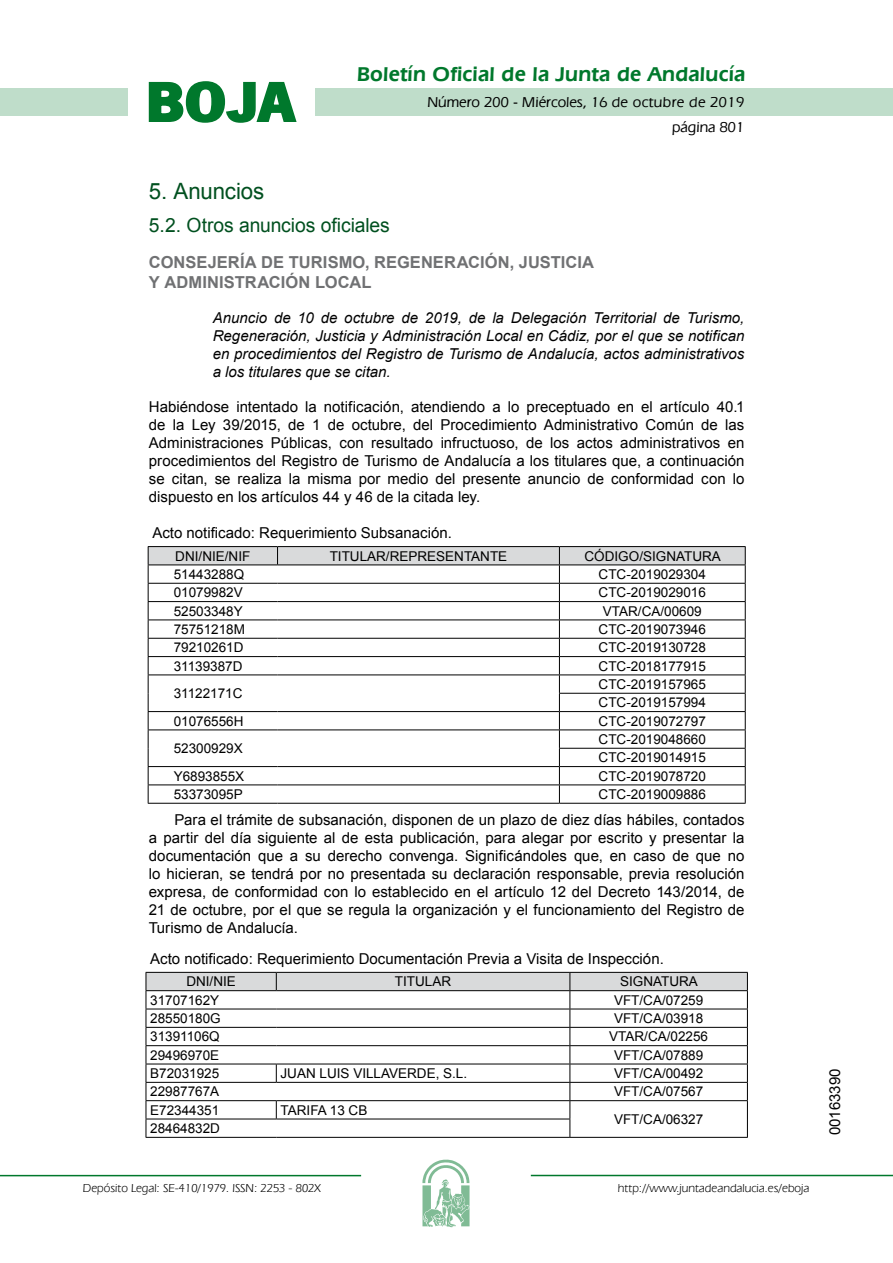
<style>
.page{position:relative;width:893px;height:1263px;background:#fff}
.page>*{position:absolute;margin:0;border:0;box-sizing:border-box;transform-origin:0 0}
.t1{font:700 57.75px "News Got T";color:#00782c;scale:1.14 1}
.t2{font:22.5px "Arial";letter-spacing:-.005em;color:#00501f}
.t3{font:600 21px "Eras IT Cby BT";letter-spacing:.01em;color:#00782c}
.t4{font:19.5px "Arial";letter-spacing:-.005em;color:#00501f}
.t5{font:700 16.5px/19.5px "Arial";letter-spacing:.005em;color:#707173}
.t6{font:15px/18px "Arial";color:#000;text-align:justify}
.t7{font:italic 15px/18px "Arial";color:#000;text-align:justify}
.t8{font:500 15px/24.5px "Eras IT Cby BT";color:#000;text-align:right}
.t9{font:13.5px/18.3px "Arial";color:#000}
.t10{font:12px "Eras IT Cby BT";color:#000}
</style>
<div class="page">
<div style="left:315px;top:88px;width:577px;height:28px;background:#bfddca"></div>
<div style="left:0;top:88px;width:128px;height:28px;background:#bfddca"></div>
<hr style="left:0;top:1175px;width:361px;height:1px;background:#00782c">
<svg style="left:422px;top:1159px;width:47px;height:68px"></svg>
<hr style="left:531px;top:1175px;width:361px;height:1px;background:#00782c">
<svg style="left:148px;top:81px;width:149px;height:42px"></svg>
<svg style="left:148px;top:547px;width:597px;height:256px"></svg>
<hr style="left:148px;top:803px;width:129px;height:1px;background:#000">
<hr style="left:277px;top:803px;width:282px;height:1px;background:#000">
<hr style="left:559px;top:803px;width:186px;height:1px;background:#000">
<hr style="left:148px;top:546px;width:129px;height:1px;background:#000">
<hr style="left:277px;top:546px;width:282px;height:1px;background:#000">
<hr style="left:559px;top:546px;width:186px;height:1px;background:#000">
<svg style="left:146px;top:972px;width:602px;height:165px"></svg>
<hr style="left:146px;top:1137px;width:130px;height:1px;background:#000">
<hr style="left:276px;top:1137px;width:294px;height:1px;background:#000">
<hr style="left:570px;top:1137px;width:177px;height:1px;background:#000">
<hr style="left:146px;top:972px;width:130px;height:1px;background:#000">
<hr style="left:276px;top:972px;width:294px;height:1px;background:#000">
<hr style="left:570px;top:972px;width:177px;height:1px;background:#000">
<h1 class="t1" style="left:145px;top:68px;width:133px">BOJA</h1>
<h3 class="t3" style="left:357px;top:62px;width:390px">Boletín Oficial de la Junta de Andalucía</h3>
<p class="t8" style="left:427px;top:90px;width:318px">Número 200 - Miércoles, 16 de octubre de 2019 página 801</p>
<h2 class="t2" style="left:149px;top:177px;width:117px">5. Anuncios</h2>
<h3 class="t4" style="left:149px;top:212px;width:242px">5.2. Otros anuncios oficiales</h3>
<p class="t5" style="left:149px;top:253px;width:447px">CONSEJERÍA DE TURISMO, REGENERACIÓN, JUSTICIA<br>Y ADMINISTRACIÓN LOCAL</p>
<p class="t7" style="left:213px;top:309px;width:533px">Anuncio de 10 de octubre de 2019, de la Delegación Territorial de Turismo, Regeneración, Justicia y Administración Local en Cádiz, por el que se notifican en procedimientos del Registro de Turismo de Andalucía, actos administrativos a los titulares que se citan.</p>
<p class="t6" style="left:149px;top:398px;width:597px">Habiéndose intentado la notificación, atendiendo a lo preceptuado en el artículo 40.1 de la Ley 39/2015, de 1 de octubre, del Procedimiento Administrativo Común de las Administraciones Públicas, con resultado infructuoso, de los actos administrativos en procedimientos del Registro de Turismo de Andalucía a los titulares que, a continuación se citan, se realiza la misma por medio del presente anuncio de conformidad con lo dispuesto en los artículos 44 y 46 de la citada ley.</p>
<p class="t6" style="left:152px;top:524px;width:301px">Acto notificado: Requerimiento Subsanación.</p>
<p class="t9" style="left:175px;top:547px;width:77px">DNI/NIE/NIF</p>
<p class="t9" style="left:329px;top:547px;width:179px">TITULAR/REPRESENTANTE</p>
<p class="t9" style="left:584px;top:547px;width:138px">CÓDIGO/SIGNATURA</p>
<p class="t9" style="left:174px;top:565px;width:72px">51443288Q</p>
<p class="t9" style="left:598px;top:565px;width:109px">CTC-2019029304</p>
<p class="t9" style="left:174px;top:584px;width:71px">01079982V</p>
<p class="t9" style="left:598px;top:584px;width:109px">CTC-2019029016</p>
<p class="t9" style="left:174px;top:602px;width:71px">52503348Y</p>
<p class="t9" style="left:603px;top:602px;width:100px">VTAR/CA/00609</p>
<p class="t9" style="left:174px;top:620px;width:73px">75751218M</p>
<p class="t9" style="left:598px;top:620px;width:109px">CTC-2019073946</p>
<p class="t9" style="left:174px;top:639px;width:71px">79210261D</p>
<p class="t9" style="left:598px;top:639px;width:109px">CTC-2019130728</p>
<p class="t9" style="left:174px;top:657px;width:70px">31139387D</p>
<p class="t9" style="left:598px;top:657px;width:109px">CTC-2018177915</p>
<p class="t9" style="left:174px;top:684px;width:70px">31122171C</p>
<p class="t9" style="left:598px;top:675px;width:109px">CTC-2019157965<br>CTC-2019157994</p>
<p class="t9" style="left:174px;top:712px;width:71px">01076556H</p>
<p class="t9" style="left:598px;top:712px;width:109px">CTC-2019072797</p>
<p class="t9" style="left:174px;top:739px;width:71px">52300929X</p>
<p class="t9" style="left:598px;top:730px;width:109px">CTC-2019048660<br>CTC-2019014915</p>
<p class="t9" style="left:174px;top:767px;width:72px">Y6893855X</p>
<p class="t9" style="left:598px;top:767px;width:109px">CTC-2019078720</p>
<p class="t9" style="left:174px;top:785px;width:71px">53373095P</p>
<p class="t9" style="left:598px;top:785px;width:109px">CTC-2019009886</p>
<p class="t6" style="left:149px;top:811px;width:597px;text-indent:26px">Para el trámite de subsanación, disponen de un plazo de diez días hábiles, contados a partir del día siguiente al de esta publicación, para alegar por escrito y presentar la documentación que a su derecho convenga. Significándoles que, en caso de que no lo hicieran, se tendrá por no presentada su declaración responsable, previa resolución expresa, de conformidad con lo establecido en el artículo 12 del Decreto 143/2014, de 21 de octubre, por el que se regula la organización y el funcionamiento del Registro de Turismo de Andalucía.</p>
<p class="t6" style="left:150px;top:950px;width:515px">Acto notificado: Requerimiento Documentación Previa a Visita de Inspección.</p>
<p class="t9" style="left:186px;top:973px;width:51px">DNI/NIE</p>
<p class="t9" style="left:395px;top:973px;width:58px">TITULAR</p>
<p class="t9" style="left:620px;top:973px;width:79px">SIGNATURA</p>
<p class="t9" style="left:150px;top:991px;width:71px">31707162Y</p>
<p class="t9" style="left:614px;top:991px;width:91px">VFT/CA/07259</p>
<p class="t9" style="left:150px;top:1009px;width:72px">28550180G</p>
<p class="t9" style="left:614px;top:1009px;width:91px">VFT/CA/03918</p>
<p class="t9" style="left:150px;top:1028px;width:71px">31391106Q</p>
<p class="t9" style="left:609px;top:1028px;width:100px">VTAR/CA/02256</p>
<p class="t9" style="left:150px;top:1046px;width:71px">29496970E</p>
<p class="t9" style="left:614px;top:1046px;width:91px">VFT/CA/07889</p>
<p class="t9" style="left:150px;top:1064px;width:71px">B72031925</p>
<p class="t9" style="left:280px;top:1064px;width:188px">JUAN LUIS VILLAVERDE, S.L.</p>
<p class="t9" style="left:614px;top:1064px;width:91px">VFT/CA/00492</p>
<p class="t9" style="left:150px;top:1083px;width:71px">22987767A</p>
<p class="t9" style="left:614px;top:1083px;width:91px">VFT/CA/07567</p>
<p class="t9" style="left:150px;top:1101px;width:71px">E72344351</p>
<p class="t9" style="left:280px;top:1101px;width:88px">TARIFA 13 CB</p>
<p class="t9" style="left:614px;top:1110px;width:91px">VFT/CA/06327</p>
<p class="t9" style="left:150px;top:1119px;width:71px">28464832D</p>
<p class="t10" style="left:83px;top:1181px;width:239px">Depósito Legal: SE-410/1979. ISSN: 2253 - 802X</p>
<p class="t10" style="left:618px;top:1181px;width:193px">http://www.juntadeandalucia.es/eboja</p>
<p class="t6" style="left:826px;top:1135px;width:68px;rotate:-90deg">00163390</p>
</div>
